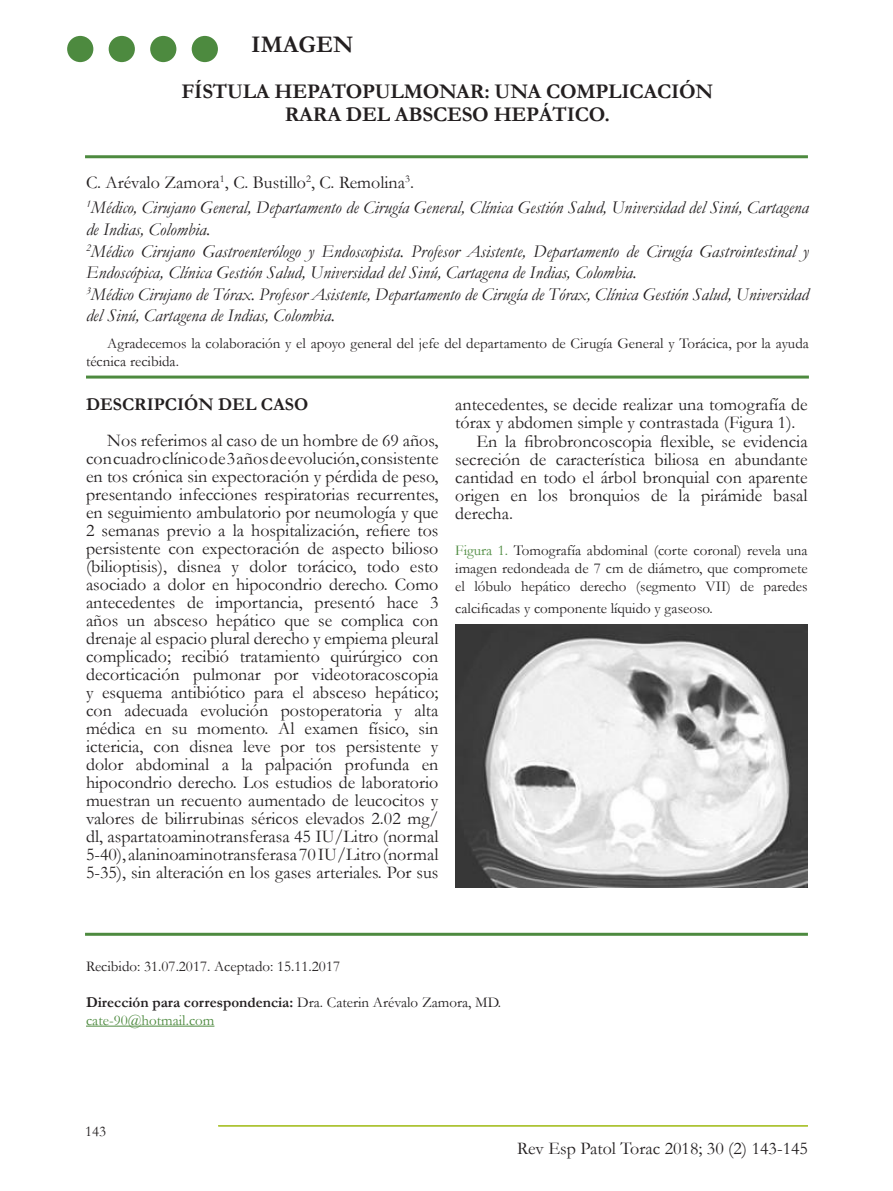
<style>
.page{position:relative;width:893px;height:1191px;background:#fff}
.page>*{position:absolute;margin:0;border:0;box-sizing:border-box;transform-origin:0 0}
.t1{font:700 24px "Garamond";color:#231f20}
.t2{font:700 21px/22.5px "Garamond";letter-spacing:-.01em;color:#231f20;text-align:center}
.t3{font:18px/18px "Garamond";color:#231f20;text-align:justify}
.t4{font:italic 18px/21.6px "Garamond";color:#231f20}
.t5{font:700 18px "Garamond";color:#231f20}
.t6{font:15px/18px "Garamond";color:#231f20}
.t7{font:700 15px/18px "Garamond";color:#231f20}
.s1{font-style:normal}
.s2{color:#4d8a3f}
.s3{font-weight:400}
.s4{font-weight:400;color:#4d8a3f}
</style>
<div class="page">
<div style="left:67px;top:36px;width:26px;height:26px;background:#4d8a3f;border-radius:50%"></div>
<div style="left:109px;top:36px;width:26px;height:26px;background:#4d8a3f;border-radius:50%"></div>
<div style="left:192px;top:36px;width:26px;height:26px;background:#4d8a3f;border-radius:50%"></div>
<div style="left:150px;top:36px;width:26px;height:26px;background:#4d8a3f;border-radius:50%"></div>
<hr style="left:85px;top:155px;width:723px;height:3px;background:#4d8a3f">
<hr style="left:218px;top:1125px;width:590px;height:1px;background:#adc435">
<hr style="left:86px;top:375px;width:723px;height:3px;background:#4d8a3f">
<hr style="left:86px;top:1025px;width:128px;height:1px;background:#4d8a3f">
<hr style="left:85px;top:932px;width:723px;height:3px;background:#4d8a3f">
<img style="left:455px;top:625px;width:353px;height:262px">
<h1 class="t1" style="left:251px;top:28px;width:103px">IMAGEN</h1>
<p class="t2" style="left:182px;top:81px;width:533px">FÍSTULA HEPATOPULMONAR: UNA COMPLICACIÓN<br>RARA DEL ABSCESO HEPÁTICO.</p>
<p class="t4" style="left:86px;top:169px;width:724px;line-height:25.8px"><span class="s1">C. Arévalo Zamora</span><sup>1</sup><span class="s1">, C. Bustillo</span><sup>2</sup><span class="s1">, C. Remolina</span><sup>3</sup><span class="s1">.<br></span><sup>1</sup>Médico, Cirujano General, Departamento de Cirugía General, Clínica Gestión Salud, Universidad del Sinú, Cartagena</p>
<p class="t4" style="left:86px;top:218px;width:724px">de Indias, Colombia.<br><sup>2</sup>Médico Cirujano Gastroenterólogo y Endoscopista. Profesor Asistente, Departamento de Cirugía Gastrointestinal y Endoscópica, Clínica Gestión Salud, Universidad del Sinú, Cartagena de Indias, Colombia.<br><sup>3</sup>Médico Cirujano de Tórax. Profesor Asistente, Departamento de Cirugía de Tórax, Clínica Gestión Salud, Universidad del Sinú, Cartagena de Indias, Colombia.</p>
<p class="t6" style="left:86px;top:334px;width:724px;text-indent:21px">Agradecemos la colaboración y el apoyo general del jefe del departamento de Cirugía General y Torácica, por la ayuda técnica recibida.</p>
<p class="t5" style="left:86px;top:391px;width:224px">DESCRIPCIÓN DEL CASO</p>
<p class="t3" style="left:86px;top:430px;width:354px;text-indent:21px">Nos referimos al caso de un hombre de 69 años, con cuadro clínico de 3 años de evolución, consistente en tos crónica sin expectoración y pérdida de peso, presentando infecciones respiratorias recurrentes, en seguimiento ambulatorio por neumología y que 2 semanas previo a la hospitalización, refiere tos persistente con expectoración de aspecto bilioso (bilioptisis), disnea y dolor torácico, todo esto asociado a dolor en hipocondrio derecho. Como antecedentes de importancia, presentó hace 3 años un absceso hepático que se complica con drenaje al espacio plural derecho y empiema pleural complicado; recibió tratamiento quirúrgico con decorticación pulmonar por videotoracoscopia y esquema antibiótico para el absceso hepático; con adecuada evolución postoperatoria y alta médica en su momento. Al examen físico, sin ictericia, con disnea leve por tos persistente y dolor abdominal a la palpación profunda en hipocondrio derecho. Los estudios de laboratorio muestran un recuento aumentado de leucocitos y valores de bilirrubinas séricos elevados 2.02 mg/ dl, aspartatoaminotransferasa 45 IU/Litro (normal 5-40), alaninoaminotransferasa 70 IU/Litro (normal 5-35), sin alteración en los gases arteriales. Por sus</p>
<p class="t3" style="left:455px;top:394px;width:354px">antecedentes, se decide realizar una tomografía de</p>
<p class="t3" style="left:455px;top:412px;width:342px">tórax y abdomen simple y contrastada (Figura 1).</p>
<p class="t3" style="left:476px;top:432px;width:333px">En la fibrobroncoscopia flexible, se evidencia</p>
<p class="t3" style="left:455px;top:450px;width:354px">secreción de característica biliosa en abundante</p>
<p class="t3" style="left:455px;top:468px;width:354px">cantidad en todo el árbol bronquial con aparente</p>
<p class="t3" style="left:455px;top:486px;width:354px">origen en los bronquios de la pirámide basal</p>
<p class="t3" style="left:455px;top:504px;width:59px">derecha.</p>
<p class="t6" style="left:455px;top:541px;width:354px;text-align:justify"><span class="s2">Figura 1.</span> Tomografía abdominal (corte coronal) revela una imagen redondeada de 7 cm de diámetro, que compromete el lóbulo hepático derecho (segmento VII) de paredes</p>
<p class="t6" style="left:455px;top:598px;width:259px">calcificadas y componente líquido y gaseoso.</p>
<p class="t6" style="left:86px;top:957px;width:256px">Recibido: 31.07.2017. Aceptado: 15.11.2017</p>
<p class="t7" style="left:86px;top:993px;width:417px">Dirección para correspondencia: <span class="s3">Dra. Caterin Arévalo Zamora, MD. </span><span class="s4">cate-90@hotmail.com</span></p>
<p class="t6" style="left:85px;top:1122px;width:23px">143</p>
<p class="t3" style="left:517px;top:1138px;width:292px">Rev Esp Patol Torac 2018; 30 (2) 143-145</p>
</div>
